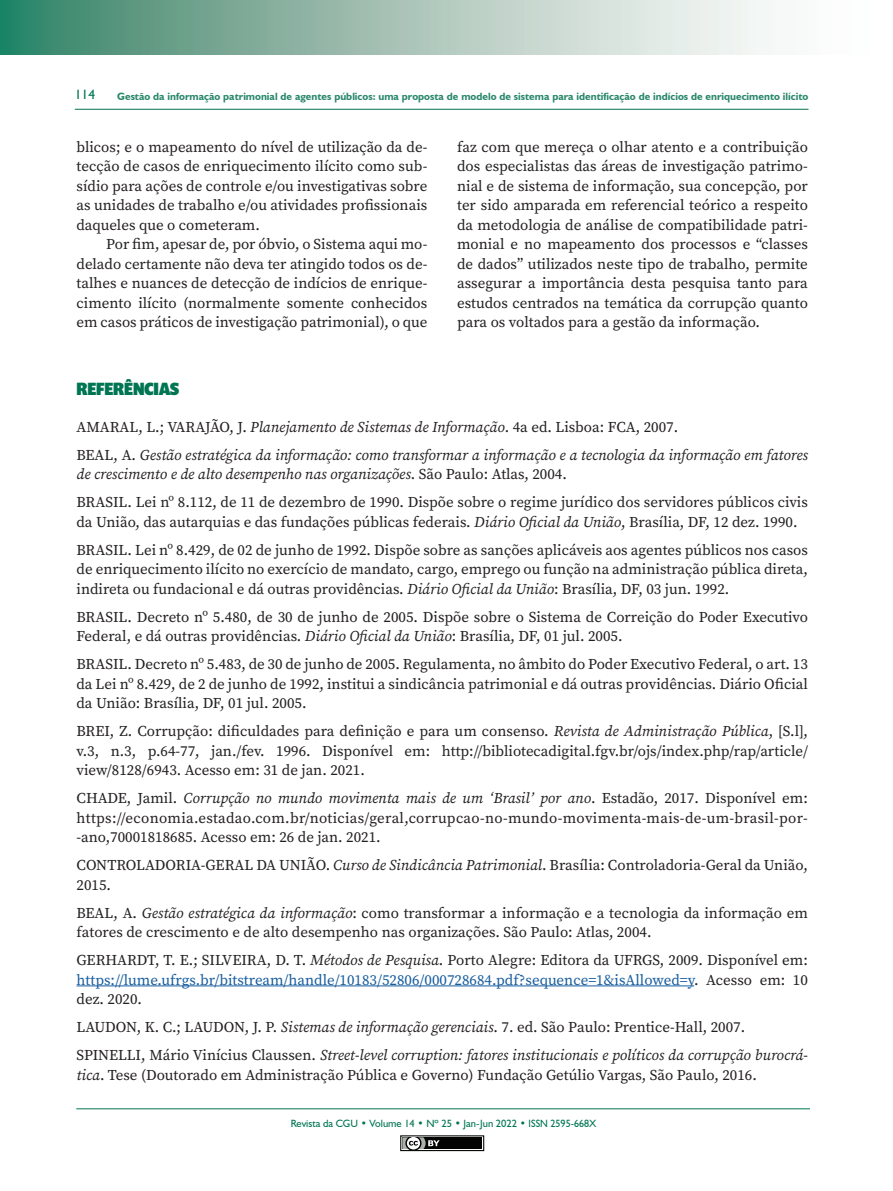
<style>
.page{position:relative;width:893px;height:1191px;background:#fff}
.page>*{position:absolute;margin:0;border:0;box-sizing:border-box;transform-origin:0 0}
.TÍTULO_CORRENTE{font:900 18px "Prenton RP Cond";color:#007552}
.TEXTO_BIBLIOGRAFIA{font:15px/19.5px "Source Serif Variable";color:#231f20}
.TEXTO_DUAS_COLUNAS{font:15px/19.5px "Source Serif Variable";color:#231f20;text-align:justify}
.TEXTO_BIBLIOGRAFIA-2{font:italic 15px/19.5px "Source Serif Variable";color:#231f20}
.t1{font:13.5px "Humanist 521 BT";color:#007552}
.t2{font:700 10.5px "Humanist 521 BT";color:#28876a}
.t3{font:10.5px "Humanist 521 BT";color:#007552}
.s1{font-style:italic}
.s2{font-style:normal}
.s3{color:#175d9e}
</style>
<div class="page">
<svg style="left:0;top:0;width:777px;height:54px;background:#9ec0b2"></svg>
<hr style="left:75px;top:109px;width:733px;height:1px;background:#007552">
<hr style="left:76px;top:1108px;width:734px;height:1px;background:#007552">
<div style="left:400px;top:1135px;width:84px;height:16px;border:1px solid #040503"></div>
<div style="left:402px;top:1137px;width:80px;height:12px;background:#040503"></div>
<svg style="left:400px;top:1135px;width:40px;height:16px"></svg>
<hr style="left:77px;top:985px;width:617px;height:1px;background:#175d9e">
<p class="t1" style="left:75px;top:86px;width:22px">114</p>
<p class="t2" style="left:117px;top:90px;width:693px">Gestão da informação patrimonial de agentes públicos: uma proposta de modelo de sistema para identificação de indícios de enriquecimento ilícito</p>
<p class="TEXTO_DUAS_COLUNAS" style="left:77px;top:137px;width:352px">blicos; e o mapeamento do nível de utilização da de&shy;tecção de casos de enriquecimento ilícito como sub&shy;sídio para ações de controle e/ou investigativas sobre as unidades de trabalho e/ou atividades profissionais daqueles que o cometeram.</p>
<p class="TEXTO_DUAS_COLUNAS" style="left:77px;top:234px;width:352px;text-indent:30px">Por fim, apesar de, por óbvio, o Sistema aqui mo&shy;delado certamente não deva ter atingido todos os de&shy;talhes e nuances de detecção de indícios de enrique&shy;cimento ilícito (normalmente somente conhecidos em casos práticos de investigação patrimonial), o que</p>
<p class="TEXTO_DUAS_COLUNAS" style="left:457px;top:137px;width:352px">faz com que mereça o olhar atento e a contribuição dos especialistas das áreas de investigação patrimo&shy;nial e de sistema de informação, sua concepção, por ter sido amparada em referencial teórico a respeito da metodologia de análise de compatibilidade patri&shy;monial e no mapeamento dos processos e “classes de dados” utilizados neste tipo de trabalho, permite assegurar a importância desta pesquisa tanto para estudos centrados na temática da corrupção quanto para os voltados para a gestão da informação.</p>
<p class="TÍTULO_CORRENTE" style="left:77px;top:377px;width:104px">REFERÊNCIAS</p>
<p class="TEXTO_BIBLIOGRAFIA" style="left:77px;top:417px;width:603px">AMARAL, L.; VARAJÃO, J. <span class="s1">Planejamento de Sistemas de Informação</span>. 4a ed. Lisboa: FCA, 2007.</p>
<p class="TEXTO_BIBLIOGRAFIA-2" style="left:77px;top:445px;width:733px"><span class="s2">BEAL, A.</span> Gestão estratégica da informação: como transformar a informação e a tecnologia da informação em fatores de crescimento e de alto desempenho nas organizações<span class="s2">. São Paulo: Atlas, 2004.</span></p>
<p class="TEXTO_BIBLIOGRAFIA" style="left:77px;top:492px;width:733px">BRASIL. Lei nº 8.112, de 11 de dezembro de 1990. Dispõe sobre o regime jurídico dos servidores públicos civis da União, das autarquias e das fundações públicas federais. <span class="s1">Diário Oficial da União</span>, Brasília, DF, 12 dez. 1990.</p>
<p class="TEXTO_BIBLIOGRAFIA" style="left:77px;top:540px;width:733px;text-align:justify">BRASIL. Lei nº 8.429, de 02 de junho de 1992. Dispõe sobre as sanções aplicáveis aos agentes públicos nos casos de enriquecimento ilícito no exercício de mandato, cargo, emprego ou função na administração pública direta, indireta ou fundacional e dá outras providências. <span class="s1">Diário Oficial da União</span>: Brasília, DF, 03 jun. 1992.</p>
<p class="TEXTO_BIBLIOGRAFIA" style="left:77px;top:607px;width:733px">BRASIL. Decreto nº 5.480, de 30 de junho de 2005. Dispõe sobre o Sistema de Correição do Poder Executivo<br>Federal, e dá outras providências. <span class="s1">Diário Oficial da União</span>: Brasília, DF, 01 jul. 2005.</p>
<p class="TEXTO_BIBLIOGRAFIA" style="left:77px;top:654px;width:733px;text-align:justify">BRASIL. Decreto nº 5.483, de 30 de junho de 2005. Regulamenta, no âmbito do Poder Executivo Federal, o art. 13 da Lei nº 8.429, de 2 de junho de 1992, institui a sindicância patrimonial e dá outras providências. Diário Oficial da União: Brasília, DF, 01 jul. 2005.</p>
<p class="TEXTO_BIBLIOGRAFIA" style="left:77px;top:721px;width:733px;text-align:justify">BREI, Z. Corrupção: dificuldades para definição e para um consenso. <span class="s1">Revista de Administração Pública</span>, [S.l], v.3, n.3, p.64-77, jan./fev. 1996. Disponível em: http://bibliotecadigital.fgv.br/ojs/index.php/rap/article/ view/8128/6943. Acesso em: 31 de jan. 2021.</p>
<p class="TEXTO_BIBLIOGRAFIA" style="left:77px;top:788px;width:733px;text-align:justify">CHADE, Jamil. <span class="s1">Corrupção no mundo movimenta mais de um ‘Brasil’ por ano</span>. Estadão, 2017. Disponível em: https://economia.estadao.com.br/noticias/geral,corrupcao-no-mundo-movimenta-mais-de-um-brasil-por--ano,70001818685. Acesso em: 26 de jan. 2021.</p>
<p class="TEXTO_BIBLIOGRAFIA" style="left:77px;top:855px;width:733px">CONTROLADORIA-GERAL DA UNIÃO. <span class="s1">Curso de Sindicância Patrimonial</span>. Brasília: Controladoria-Geral da União,<br>2015.</p>
<p class="TEXTO_BIBLIOGRAFIA" style="left:77px;top:903px;width:733px">BEAL, A. <span class="s1">Gestão estratégica da informação</span>: como transformar a informação e a tecnologia da informação em fatores de crescimento e de alto desempenho nas organizações. São Paulo: Atlas, 2004.</p>
<p class="TEXTO_BIBLIOGRAFIA" style="left:77px;top:950px;width:733px;text-align:justify">GERHARDT, T. E.; SILVEIRA, D. T. <span class="s1">Métodos de Pesquisa</span>. Porto Alegre: Editora da UFRGS, 2009. Disponível em: <span class="s3">https://lume.ufrgs.br/bitstream/handle/10183/52806/000728684.pdf?sequence=1&amp;isAllowed=y</span>. Acesso em: 10 dez. 2020.</p>
<p class="TEXTO_BIBLIOGRAFIA" style="left:77px;top:1017px;width:670px">LAUDON, K. C.; LAUDON, J. P. <span class="s1">Sistemas de informação gerenciais</span>. 7. ed. São Paulo: Prentice-Hall, 2007.</p>
<p class="TEXTO_BIBLIOGRAFIA" style="left:77px;top:1045px;width:733px">SPINELLI, Mário Vinícius Claussen. <span class="s1">Street-level corruption: fatores institucionais e políticos da corrupção burocrá&shy;tica</span>. Tese (Doutorado em Administração Pública e Governo) Fundação Getúlio Vargas, São Paulo, 2016.</p>
<p class="t3" style="left:291px;top:1116px;width:307px">Revista da CGU • Volume 14 • Nº 25 • Jan-Jun 2022 • ISSN 2595-668X</p>
</div>
